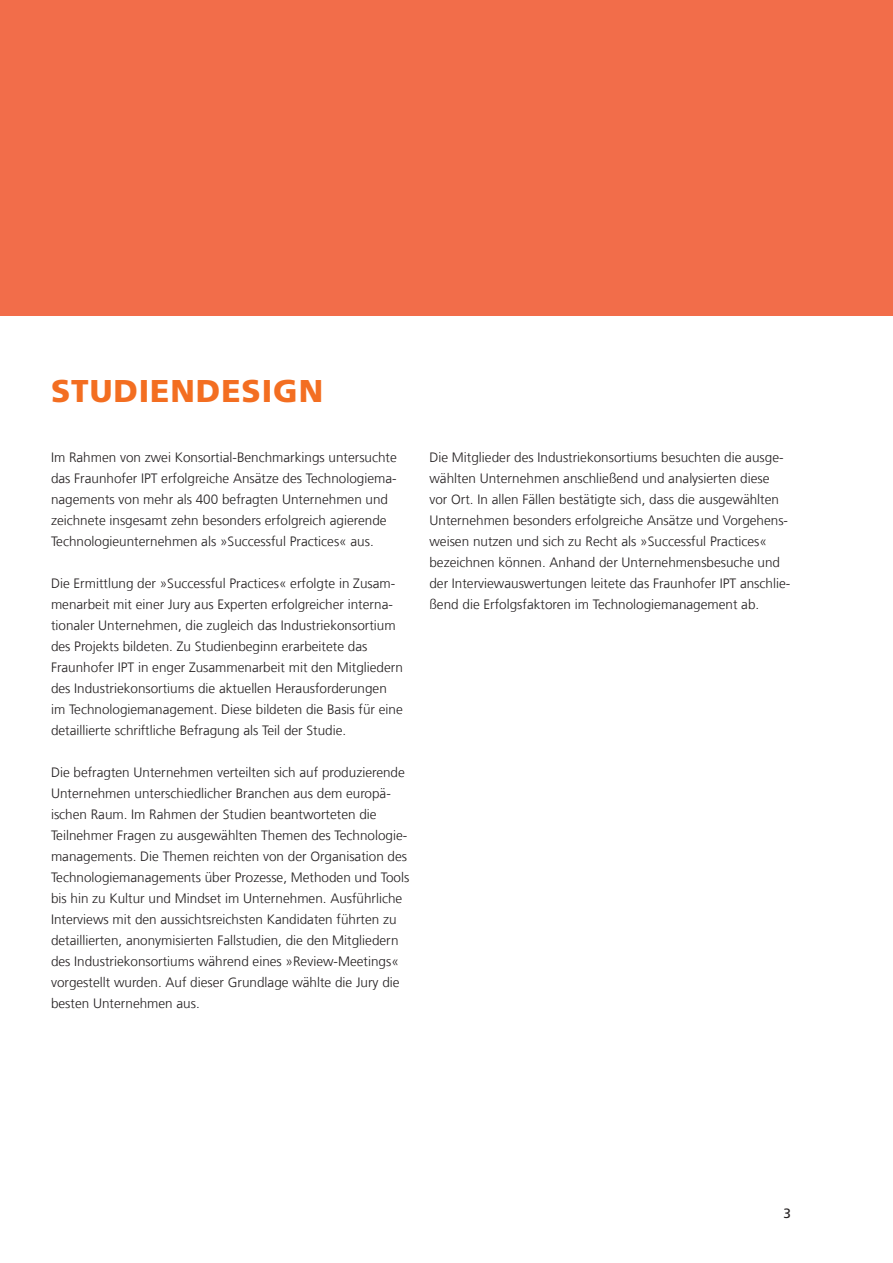
<style>
.page{position:relative;width:893px;height:1263px;background:#fff}
.page>*{position:absolute;margin:0;border:0;box-sizing:border-box;transform-origin:0 0}
._03_Standardüberschr{font:900 31.5px "Frutiger LT Com";letter-spacing:.03em;color:#f36e21}
._06_Fließtext{font:300 13.5px/21px "Frutiger LT Com";color:#231f20}
.t1{font:13.5px "Frutiger LT Com";color:#231f20}
</style>
<div class="page">
<div style="left:0;top:0;width:893px;height:315px;background:#f26d4a"></div>
<p class="_03_Standardüberschr" style="left:51px;top:372px;width:274px">STUDIENDESIGN</p>
<p class="_06_Fließtext" style="left:51px;top:447px;width:347px">Im Rahmen von zwei Konsortial-Benchmarkings untersuchte das Fraunhofer IPT erfolgreiche Ansätze des Technologiema&shy;nagements von mehr als 400 befragten Unternehmen und zeichnete insgesamt zehn besonders erfolgreich agierende Technologieunternehmen als »Successful Practices« aus.</p>
<p class="_06_Fließtext" style="left:51px;top:573px;width:354px">Die Ermittlung der »Successful Practices« erfolgte in Zusam&shy;menarbeit mit einer Jury aus Experten erfolgreicher interna&shy;tionaler Unternehmen, die zugleich das Industriekonsortium des Projekts bildeten. Zu Studienbeginn erarbeitete das Fraunhofer IPT in enger Zusammenarbeit mit den Mitgliedern des Industriekonsortiums die aktuellen Herausforderungen im Technologiemanagement. Diese bildeten die Basis für eine detaillierte schriftliche Befragung als Teil der Studie.</p>
<p class="_06_Fließtext" style="left:51px;top:762px;width:360px">Die befragten Unternehmen verteilten sich auf produzierende Unternehmen unterschiedlicher Branchen aus dem europä&shy;ischen Raum. Im Rahmen der Studien beantworteten die Teilnehmer Fragen zu ausgewählten Themen des Technologie&shy;managements. Die Themen reichten von der Organisation des Technologiemanagements über Prozesse, Methoden und Tools bis hin zu Kultur und Mindset im Unternehmen. Ausführliche Interviews mit den aussichtsreichsten Kandidaten führten zu detaillierten, anonymisierten Fallstudien, die den Mitgliedern des Industriekonsortiums während eines »Review-Meetings« vorgestellt wurden. Auf dieser Grundlage wählte die Jury die besten Unternehmen aus.</p>
<p class="_06_Fließtext" style="left:429px;top:447px;width:362px">Die Mitglieder des Industriekonsortiums besuchten die ausge&shy;wählten Unternehmen anschließend und analysierten diese vor Ort. In allen Fällen bestätigte sich, dass die ausgewählten Unternehmen besonders erfolgreiche Ansätze und Vorgehens&shy;weisen nutzen und sich zu Recht als »Successful Practices« bezeichnen können. Anhand der Unternehmensbesuche und der Interviewauswertungen leitete das Fraunhofer IPT anschlie&shy;ßend die Erfolgsfaktoren im Technologiemanagement ab.</p>
<p class="t1" style="left:783px;top:1205px;width:9px">3</p>
</div>
